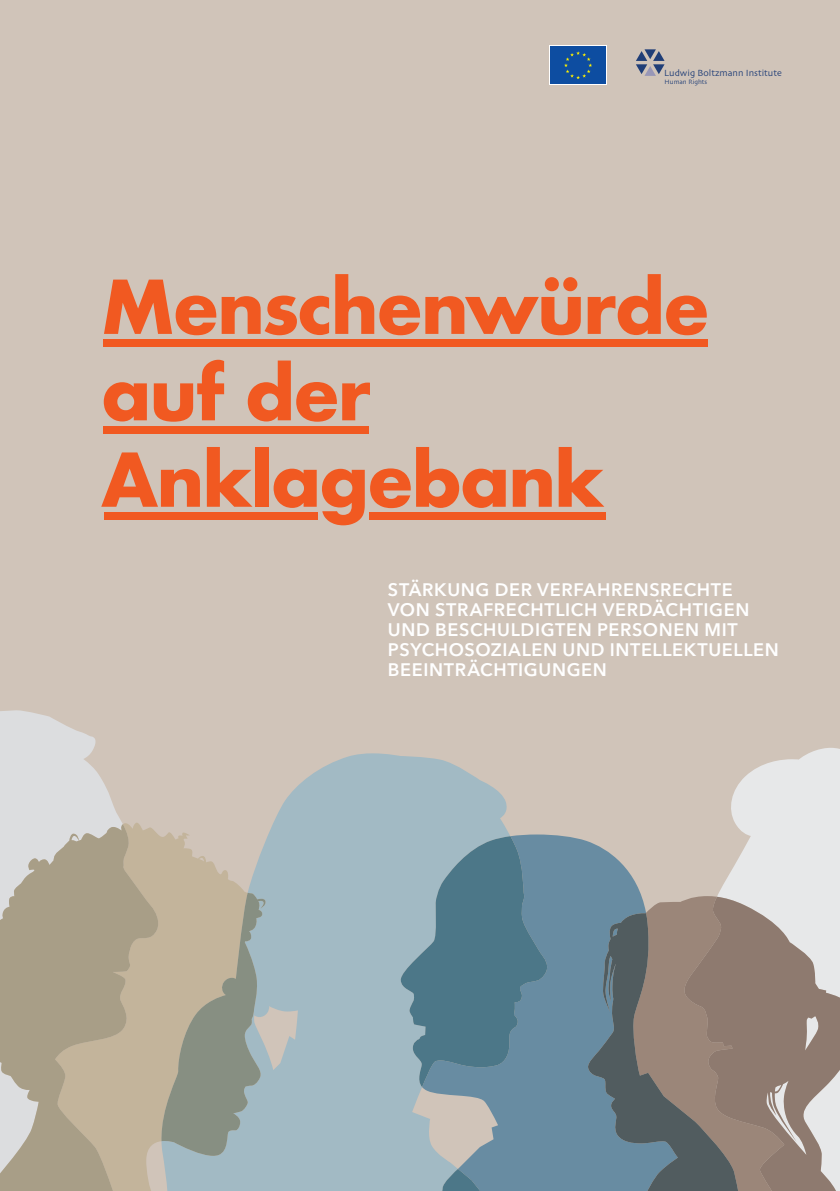
<style>
.page{position:relative;width:840px;height:1191px;background:#fff}
.page>*{position:absolute;margin:0;border:0;box-sizing:border-box;transform-origin:0 0}
.t1{font:700 72px/86.4px "Futura";letter-spacing:-.03em;color:#f15921}
.t2{font:600 18px/20px "Avenir Next LT Pro";letter-spacing:.035em;color:#fff}
.t3{font:9.4px "Skia";color:#203e77}
.t4{font:6.6px "Skia";color:#203e77}
</style>
<div class="page">
<div style="left:0;top:0;width:839px;height:1191px;background:#d0c4b9"></div>
<svg style="left:0;top:710px;width:122px;height:112px;fill:#dcdddf"></svg>
<svg style="left:731px;top:748px;width:108px;height:148px;background:#e4e3e3"></svg>
<svg style="left:740px;top:896px;width:99px;height:295px;background:#a79890"></svg>
<svg style="left:513px;top:834px;width:227px;height:357px;fill:#688ca2"></svg>
<svg style="left:587px;top:913px;width:153px;height:278px;background:#777878"></svg>
<svg style="left:247px;top:753px;width:263px;height:438px;background:#a6bbc2"></svg>
<svg style="left:400px;top:836px;width:147px;height:355px;background:#7091a0"></svg>
<svg style="left:0;top:822px;width:247px;height:369px"></svg>
<svg style="left:0;top:824px;width:161px;height:367px;background:#b6ab97"></svg>
<svg style="left:160px;top:892px;width:106px;height:263px;background:#a3a496"></svg>
<div style="left:104px;top:340px;width:603px;height:7px;background:#f15921"></div>
<div style="left:104px;top:426px;width:265px;height:7px;background:#f15921"></div>
<div style="left:104px;top:512px;width:213px;height:7px;background:#f15921"></div>
<div style="left:369px;top:512px;width:236px;height:7px;background:#f15921"></div>
<svg style="left:636px;top:49px;width:28px;height:27px"></svg>
<svg style="left:549px;top:46px;width:57px;height:39px"></svg>
<div style="left:550px;top:47px;width:55px;height:37px;background:#0d4da1"></div>
<svg style="left:564px;top:51px;width:28px;height:28px"></svg>
<p class="t3" style="left:664px;top:67px;width:119px">Ludwig Boltzmann Institute</p>
<p class="t4" style="left:664px;top:78px;width:44px">Human Rights</p>
<h1 class="t1" style="left:101px;top:263px;width:610px">Menschenwürde auf der<br>Anklagebank</h1>
<p class="t2" style="left:387px;top:579px;width:392px">STÄRKUNG DER VERFAHRENSRECHTE<br>VON STRAFRECHTLICH VERDÄCHTIGEN<br>UND BESCHULDIGTEN PERSONEN MIT<br>PSYCHOSOZIALEN UND INTELLEKTUELLEN<br>BEEINTRÄCHTIGUNGEN</p>
</div>
